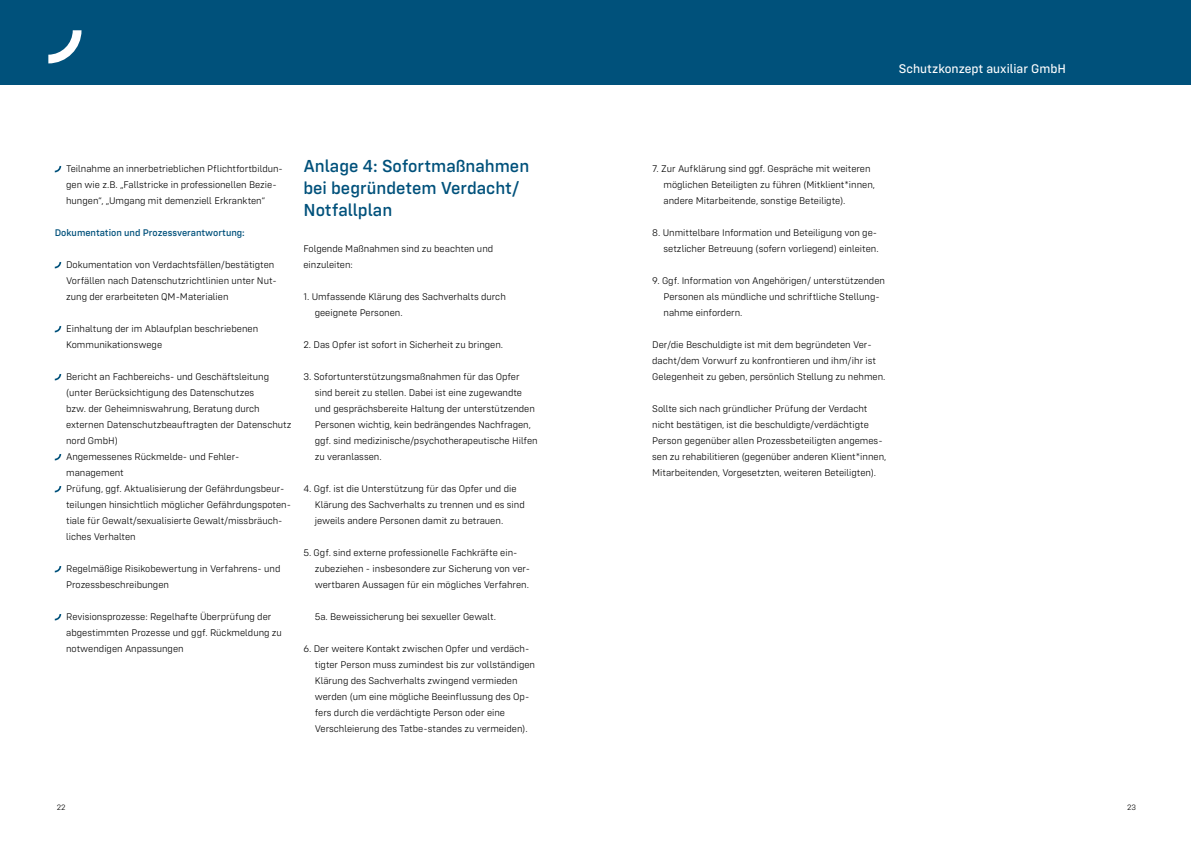
<style>
.page{position:relative;width:1191px;height:842px;background:#fff}
.page>*{position:absolute;margin:0;border:0;box-sizing:border-box;transform-origin:0 0}
.t1{font:500 18px/22px "Config Rounded";color:#00517b}
.t2{font:13px "Config Rounded Text";color:#fff}
.t3{font:300 10px/16px "Config Rounded";color:#000}
.t4{font:500 10px "Config Rounded";color:#00517b}
.t5{font:300 8px "Config Rounded";color:#000}
</style>
<div class="page">
<div style="left:0;top:0;width:1191px;height:85px;background:#00517b"></div>
<svg style="left:48px;top:30px;width:33px;height:33px"></svg>
<svg style="left:55px;top:166px;width:6px;height:6px"></svg>
<svg style="left:55px;top:262px;width:6px;height:6px"></svg>
<svg style="left:55px;top:326px;width:6px;height:6px"></svg>
<svg style="left:55px;top:374px;width:6px;height:6px"></svg>
<svg style="left:55px;top:454px;width:6px;height:6px"></svg>
<svg style="left:55px;top:486px;width:6px;height:6px"></svg>
<svg style="left:55px;top:566px;width:6px;height:6px"></svg>
<svg style="left:55px;top:614px;width:6px;height:6px"></svg>
<p class="t3" style="left:66px;top:161px;width:218px">Teilnahme an innerbetrieblichen Pflichtfortbildun&shy;gen wie z.B. „Fallstricke in professionellen Bezie&shy;hungen“, „Umgang mit demenziell Erkrankten“</p>
<p class="t4" style="left:55px;top:227px;width:192px">Dokumentation und Prozessverantwortung:</p>
<p class="t3" style="left:66px;top:257px;width:212px">Dokumentation von Verdachtsfällen/bestätigten<br>Vorfällen nach Datenschutzrichtlinien unter Nut&shy;zung der erarbeiteten QM-Materialien</p>
<p class="t3" style="left:66px;top:321px;width:194px">Einhaltung der im Ablaufplan beschriebenen<br>Kommunikationswege</p>
<p class="t3" style="left:66px;top:369px;width:227px">Bericht an Fachbereichs- und Geschäftsleitung (unter Berücksichtigung des Datenschutzes<br>bzw. der Geheimniswahrung, Beratung durch externen Datenschutzbeauftragten der Datenschutz nord GmbH)<br>Angemessenes Rückmelde- und Fehler&shy;management<br>Prüfung, ggf. Aktualisierung der Gefährdungsbeur&shy;teilungen hinsichtlich möglicher Gefährdungspoten&shy;tiale für Gewalt/sexualisierte Gewalt/missbräuch&shy;liches Verhalten</p>
<p class="t3" style="left:66px;top:561px;width:216px">Regelmäßige Risikobewertung in Verfahrens- und<br>Prozessbeschreibungen</p>
<p class="t3" style="left:66px;top:609px;width:217px">Revisionsprozesse: Regelhafte Überprüfung der abgestimmten Prozesse und ggf. Rückmeldung zu notwendigen Anpassungen</p>
<h1 class="t1" style="left:303px;top:155px;width:227px">Anlage 4: Sofortmaßnahmen bei begründetem Verdacht/<br>Notfallplan</h1>
<p class="t3" style="left:303px;top:241px;width:191px">Folgende Maßnahmen sind zu beachten und einzuleiten:</p>
<p class="t3" style="left:315px;top:289px;width:193px;text-indent:-11px">1. Umfassende Klärung des Sachverhalts durch geeignete Personen.</p>
<p class="t3" style="left:303px;top:337px;width:201px">2. Das Opfer ist sofort in Sicherheit zu bringen.</p>
<p class="t3" style="left:315px;top:369px;width:224px;text-indent:-11px">3. Sofortunterstützungsmaßnahmen für das Opfer sind bereit zu stellen. Dabei ist eine zugewandte und gesprächsbereite Haltung der unterstützenden Personen wichtig, kein bedrängendes Nachfragen, ggf. sind medizinische/psychotherapeutische Hilfen zu veranlassen.</p>
<p class="t3" style="left:315px;top:481px;width:211px;text-indent:-11px">4. Ggf. ist die Unterstützung für das Opfer und die<br>Klärung des Sachverhalts zu trennen und es sind jeweils andere Personen damit zu betrauen.</p>
<p class="t3" style="left:315px;top:545px;width:217px;text-indent:-11px">5. Ggf. sind externe professionelle Fachkräfte ein&shy;zubeziehen - insbesondere zur Sicherung von ver&shy;wertbaren Aussagen für ein mögliches Verfahren.</p>
<p class="t3" style="left:315px;top:609px;width:183px">5a. Beweissicherung bei sexueller Gewalt.</p>
<p class="t3" style="left:315px;top:641px;width:222px;text-indent:-11px">6. Der weitere Kontakt zwischen Opfer und verdäch&shy;tigter Person muss zumindest bis zur vollständigen Klärung des Sachverhalts zwingend vermieden werden (um eine mögliche Beeinflussung des Op&shy;fers durch die verdächtigte Person oder eine Verschleierung des Tatbe-standes zu vermeiden).</p>
<h2 class="t2" style="left:899px;top:62px;width:169px">Schutzkonzept auxiliar GmbH</h2>
<p class="t3" style="left:663px;top:161px;width:213px;text-indent:-11px">7. Zur Aufklärung sind ggf. Gespräche mit weiteren möglichen Beteiligten zu führen (Mitklient*innen, andere Mitarbeitende, sonstige Beteiligte).</p>
<p class="t3" style="left:652px;top:225px;width:228px;text-align:right">8. Unmittelbare Information und Beteiligung von ge&shy;setzlicher Betreuung (sofern vorliegend) einleiten.</p>
<p class="t3" style="left:663px;top:273px;width:223px;text-indent:-11px">9. Ggf. Information von Angehörigen/ unterstützenden<br>Personen als mündliche und schriftliche Stellung&shy;nahme einfordern.</p>
<p class="t3" style="left:652px;top:337px;width:235px">Der/die Beschuldigte ist mit dem begründeten Ver&shy;dacht/dem Vorwurf zu konfrontieren und ihm/ihr ist<br>Gelegenheit zu geben, persönlich Stellung zu nehmen.</p>
<p class="t3" style="left:652px;top:401px;width:235px">Sollte sich nach gründlicher Prüfung der Verdacht nicht bestätigen, ist die beschuldigte/verdächtigte Person gegenüber allen Prozessbeteiligten angemes&shy;sen zu rehabilitieren (gegenüber anderen Klient*innen, Mitarbeitenden, Vorgesetzten, weiteren Beteiligten).</p>
<p class="t5" style="left:57px;top:802px;width:10px">22</p>
<p class="t5" style="left:1127px;top:802px;width:11px">23</p>
</div>
